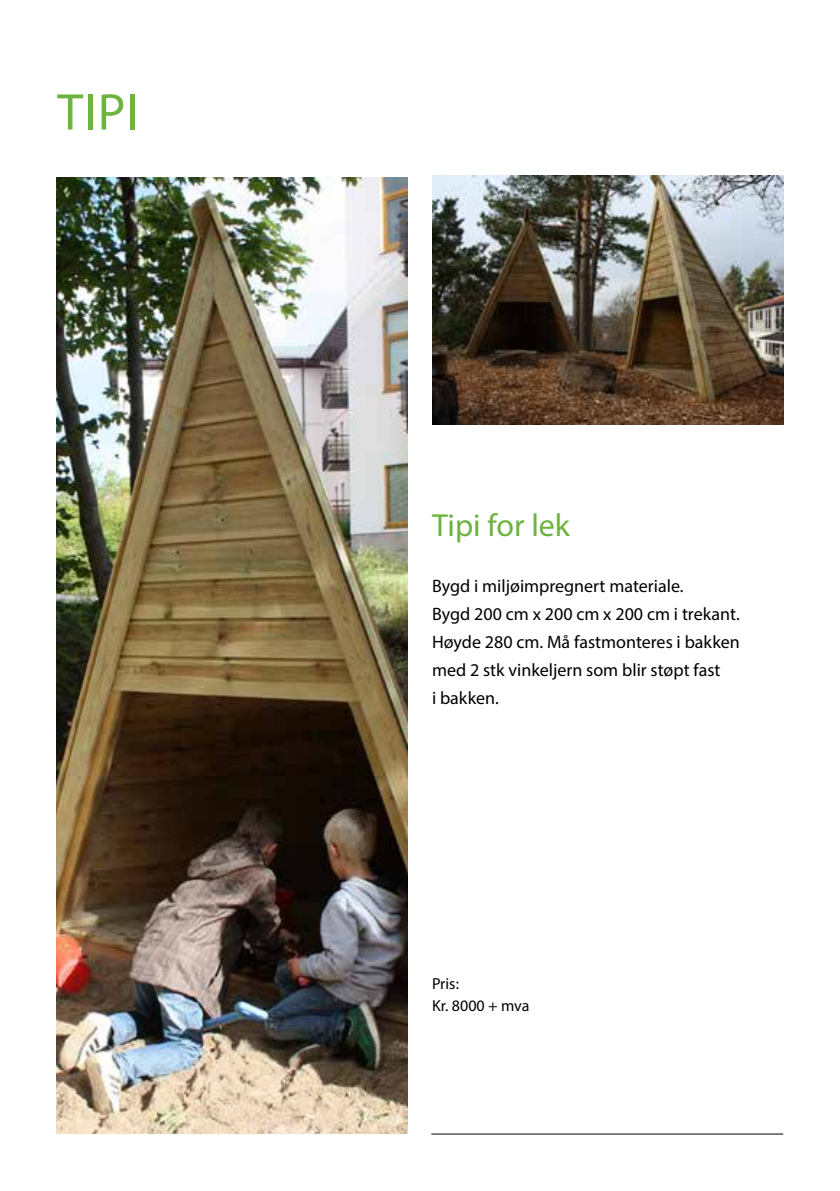
<style>
.page{position:relative;width:840px;height:1191px;background:#fff}
.page>*{position:absolute;margin:0;border:0;box-sizing:border-box;transform-origin:0 0}
.t1{font:52px "Myriad Pro";color:#6cb33f}
.t2{font:32px "Myriad Pro";color:#6cb33f}
.t3{font:18px/28px "Myriad Pro";color:#000}
.t4{font:16px/22px "Myriad Pro";color:#000}
</style>
<div class="page">
<hr style="left:431px;top:1133px;width:351px;height:1px;background:#000">
<img style="left:57px;top:177px;width:351px;height:956px">
<img style="left:432px;top:176px;width:350px;height:248px">
<h1 class="t1" style="left:57px;top:80px;width:83px">TIPI</h1>
<h2 class="t2" style="left:432px;top:505px;width:139px">Tipi for lek</h2>
<p class="t3" style="left:432px;top:572px;width:309px">Bygd i miljøimpregnert materiale.<br>Bygd 200 cm x 200 cm x 200 cm i trekant.<br>Høyde 280 cm. Må fastmonteres i bakken med 2 stk vinkeljern som blir støpt fast<br>i bakken.</p>
<p class="t4" style="left:432px;top:972px;width:99px">Pris:<br>Kr. 8000 + mva</p>
</div>
